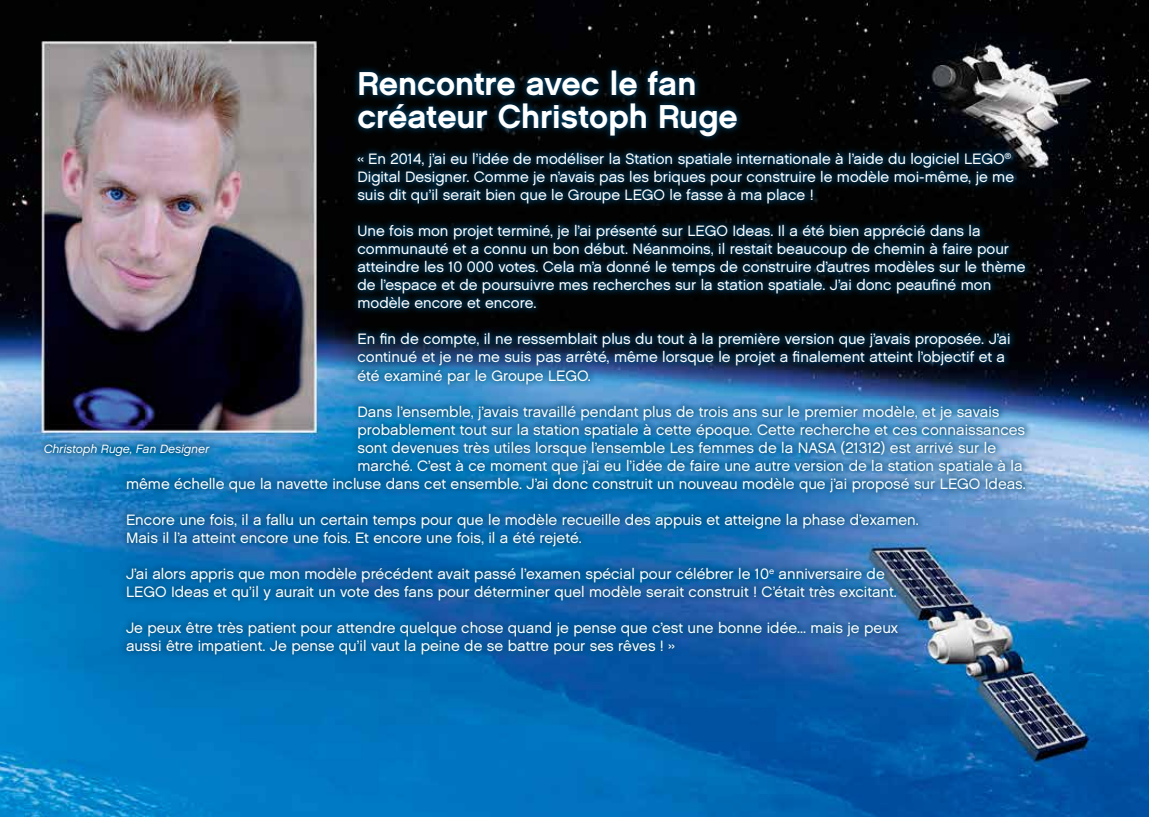
<style>
.page{position:relative;width:1149px;height:817px;background:#fff}
.page>*{position:absolute;margin:0;border:0;box-sizing:border-box;transform-origin:0 0}
.t1{font:700 33px/33px "LEGO Chalet 60";color:#fff}
.t2{font:15px/18px "LEGO Chalet 60";color:#fff}
.t3{font:italic 12px "LEGO Chalet 60";color:#fff}
</style>
<div class="page">
<img style="left:0;top:0;width:1148px;height:816px">
<div style="left:119px;top:63px;width:913px;height:598px;background:#004b78;opacity:.75"></div>
<div style="left:37px;top:436px;width:179px;height:27px;background:#004b78;opacity:.75"></div>
<h1 class="t1" style="left:357px;top:67px;width:382px">Rencontre avec le fan créateur Christoph Ruge</h1>
<p class="t2" style="left:357px;top:150px;width:658px">« En 2014, j’ai eu l’idée de modéliser la Station spatiale internationale à l’aide du logiciel LEGO<sup>®<br></sup>Digital Designer. Comme je n’avais pas les briques pour construire le modèle moi-même, je me suis dit qu’il serait bien que le Groupe LEGO le fasse à ma place !</p>
<p class="t2" style="left:357px;top:222px;width:669px">Une fois mon projet terminé, je l’ai présenté sur LEGO Ideas. Il a été bien apprécié dans la communauté et a connu un bon début. Néanmoins, il restait beaucoup de chemin à faire pour atteindre les 10 000 votes. Cela m’a donné le temps de construire d’autres modèles sur le thème de l’espace et de poursuivre mes recherches sur la station spatiale. J’ai donc peaufiné mon modèle encore et encore.</p>
<p class="t2" style="left:357px;top:330px;width:654px">En fin de compte, il ne ressemblait plus du tout à la première version que j’avais proposée. J’ai continué et je ne me suis pas arrêté, même lorsque le projet a finalement atteint l’objectif et a été examiné par le Groupe LEGO.</p>
<p class="t2" style="left:357px;top:402px;width:643px">Dans l’ensemble, j’avais travaillé pendant plus de trois ans sur le premier modèle, et je savais</p>
<p class="t2" style="left:357px;top:420px;width:669px">probablement tout sur la station spatiale à cette époque. Cette recherche et ces connaissances</p>
<p class="t2" style="left:357px;top:438px;width:640px">sont devenues très utiles lorsque l’ensemble Les femmes de la NASA (21312) est arrivé sur le</p>
<p class="t2" style="left:357px;top:456px;width:666px">marché. C’est à ce moment que j’ai eu l’idée de faire une autre version de la station spatiale à la</p>
<p class="t2" style="left:126px;top:474px;width:901px">même échelle que la navette incluse dans cet ensemble. J’ai donc construit un nouveau modèle que j’ai proposé sur LEGO Ideas.</p>
<p class="t2" style="left:126px;top:510px;width:794px">Encore une fois, il a fallu un certain temps pour que le modèle recueille des appuis et atteigne la phase d’examen.<br>Mais il l’a atteint encore une fois. Et encore une fois, il a été rejeté.</p>
<p class="t2" style="left:126px;top:564px;width:772px">J’ai alors appris que mon modèle précédent avait passé l’examen spécial pour célébrer le 10<sup>e</sup> anniversaire de<br>LEGO Ideas et qu’il y aurait un vote des fans pour déterminer quel modèle serait construit ! C’était très excitant.</p>
<p class="t2" style="left:126px;top:618px;width:773px">Je peux être très patient pour attendre quelque chose quand je pense que c’est une bonne idée... mais je peux aussi être impatient. Je pense qu’il vaut la peine de se battre pour ses rêves ! »</p>
<p class="t3" style="left:44px;top:441px;width:167px">Christoph Ruge, Fan Designer</p>
</div>
